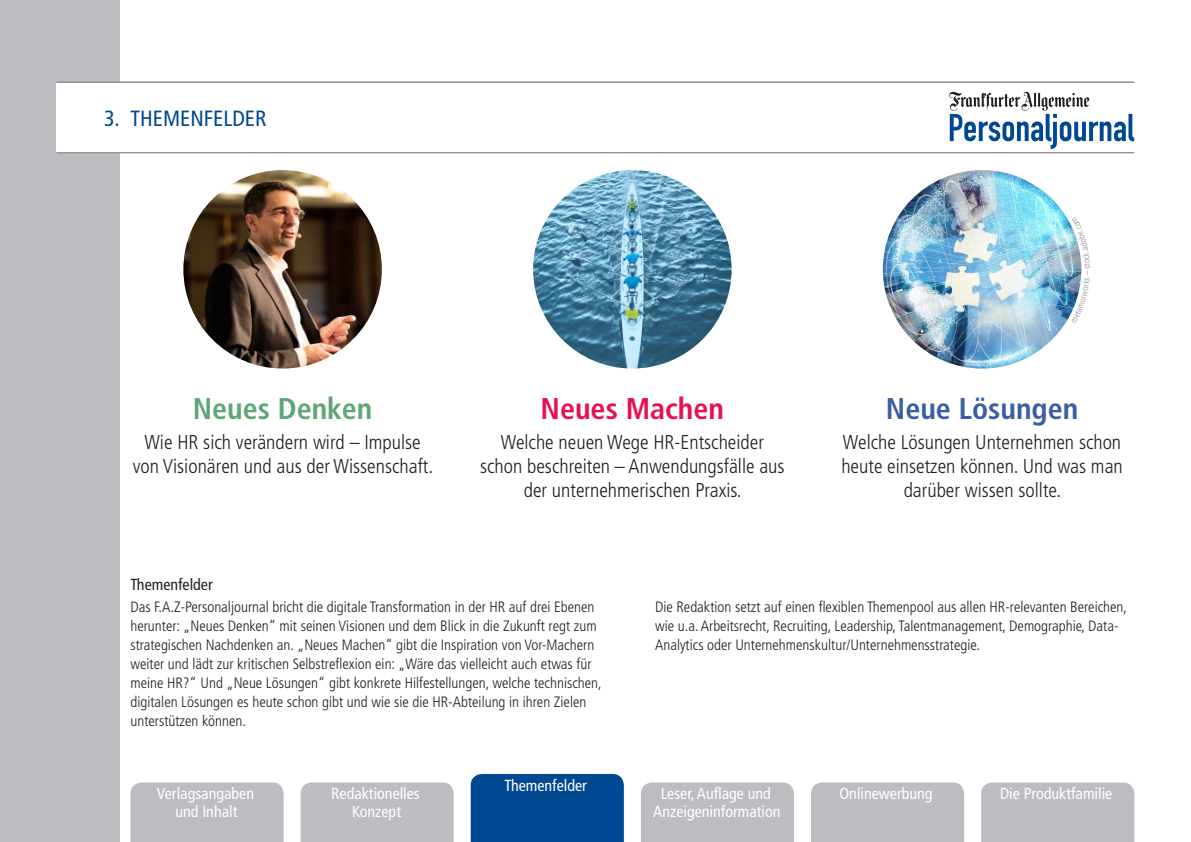
<style>
.page{position:relative;width:1191px;height:842px;background:#fff}
.page>*{position:absolute;margin:0;border:0;box-sizing:border-box;transform-origin:0 0}
.t1{font:700 condensed 30px "Frutiger LT Std";color:#3a5fa1}
.t2{font:700 condensed 30px "Frutiger LT Std";color:#5fa677}
.t3{font:700 condensed 30px "Frutiger LT Std";color:#e6124e}
.t4{font:condensed 22px "Frutiger LT Std";color:#014892}
.t5{font:300 condensed 20px/24px "Frutiger LT Std";color:#231f20;text-align:center}
.t6{font:condensed 16px/18px "Frutiger LT Std";color:#fff;text-align:center}
.t7{font:condensed 16px "Frutiger LT Std";color:#231f20}
.t8{font:300 condensed 15px/19px "Frutiger LT Std";color:#231f20}
</style>
<div class="page">
<div style="left:0;top:0;width:119px;height:842px;background:#bcbdc0"></div>
<hr style="left:57px;top:81px;width:1077px;height:2px;background:#939598">
<hr style="left:57px;top:151px;width:1077px;height:2px;background:#939598">
<div style="left:57px;top:83px;width:1077px;height:68px;background:#fff"></div>
<svg style="left:949px;top:92px;width:185px;height:57px"></svg>
<div style="left:130px;top:782px;width:153px;height:60px;background:#bcbdc0"></div>
<div style="left:300px;top:782px;width:154px;height:60px;background:#bcbdc0"></div>
<div style="left:641px;top:782px;width:153px;height:60px;background:#bcbdc0"></div>
<div style="left:811px;top:782px;width:153px;height:60px;background:#bcbdc0"></div>
<div style="left:981px;top:782px;width:153px;height:60px;background:#bcbdc0"></div>
<img style="left:883px;top:170px;width:198px;height:199px;border-radius:99px">
<img style="left:533px;top:170px;width:198px;height:199px;border-radius:99px">
<img style="left:183px;top:170px;width:199px;height:199px;border-radius:99px">
<div style="left:471px;top:774px;width:153px;height:68px;background:#014892"></div>
<svg style="left:1071px;top:225px;width:11px;height:89px"></svg>
<h2 class="t4" style="left:104px;top:105px;width:164px">3. THEMENFELDER</h2>
<h1 class="t2" style="left:193px;top:391px;width:181px">Neues Denken</h1>
<h3 class="t5" style="left:133px;top:430px;width:302px">Wie HR sich verändern wird – Impulse von Visionären und aus der Wissenschaft.</h3>
<h1 class="t3" style="left:540px;top:391px;width:185px">Neues Machen</h1>
<h3 class="t5" style="left:480px;top:430px;width:306px">Welche neuen Wege HR-Entscheider schon beschreiten – Anwendungsfälle aus der unternehmerischen Praxis.</h3>
<h1 class="t1" style="left:886px;top:391px;width:194px">Neue Lösungen</h1>
<h3 class="t5" style="left:841px;top:430px;width:283px">Welche Lösungen Unternehmen schon heute einsetzen können. Und was man darüber wissen sollte.</h3>
<p class="t7" style="left:130px;top:575px;width:84px">Themenfelder</p>
<p class="t8" style="left:130px;top:598px;width:473px">Das F.A.Z-Personaljournal bricht die digitale Transformation in der HR auf drei Ebenen herunter: „Neues Denken“ mit seinen Visionen und dem Blick in die Zukunft regt zum strategischen Nachdenken an. „Neues Machen“ gibt die Inspiration von Vor-Machern weiter und lädt zur kritischen Selbstreflexion ein: „Wäre das vielleicht auch etwas für meine HR?“ Und „Neue Lösungen“ gibt konkrete Hilfestellungen, welche technischen, digitalen Lösungen es heute schon gibt und wie sie die HR-Abteilung in ihren Zielen unterstützen können.</p>
<p class="t8" style="left:655px;top:598px;width:473px">Die Redaktion setzt auf einen flexiblen Themenpool aus allen HR-relevanten Bereichen, wie u.a. Arbeitsrecht, Recruiting, Leadership, Talentmanagement, Demographie, Data-<br>Analytics oder Unternehmenskultur/Unternehmensstrategie.</p>
<p class="t6" style="left:504px;top:776px;width:84px">Themenfelder</p>
<p class="t6" style="left:157px;top:785px;width:99px">Verlagsangaben und Inhalt</p>
<p class="t6" style="left:331px;top:785px;width:90px">Redaktionelles<br>Konzept</p>
<p class="t6" style="left:653px;top:785px;width:129px">Leser, Auflage und<br>Anzeigeninformation</p>
<p class="t6" style="left:839px;top:785px;width:95px">Onlinewerbung</p>
<p class="t6" style="left:1000px;top:785px;width:114px">Die Produktfamilie</p>
</div>
